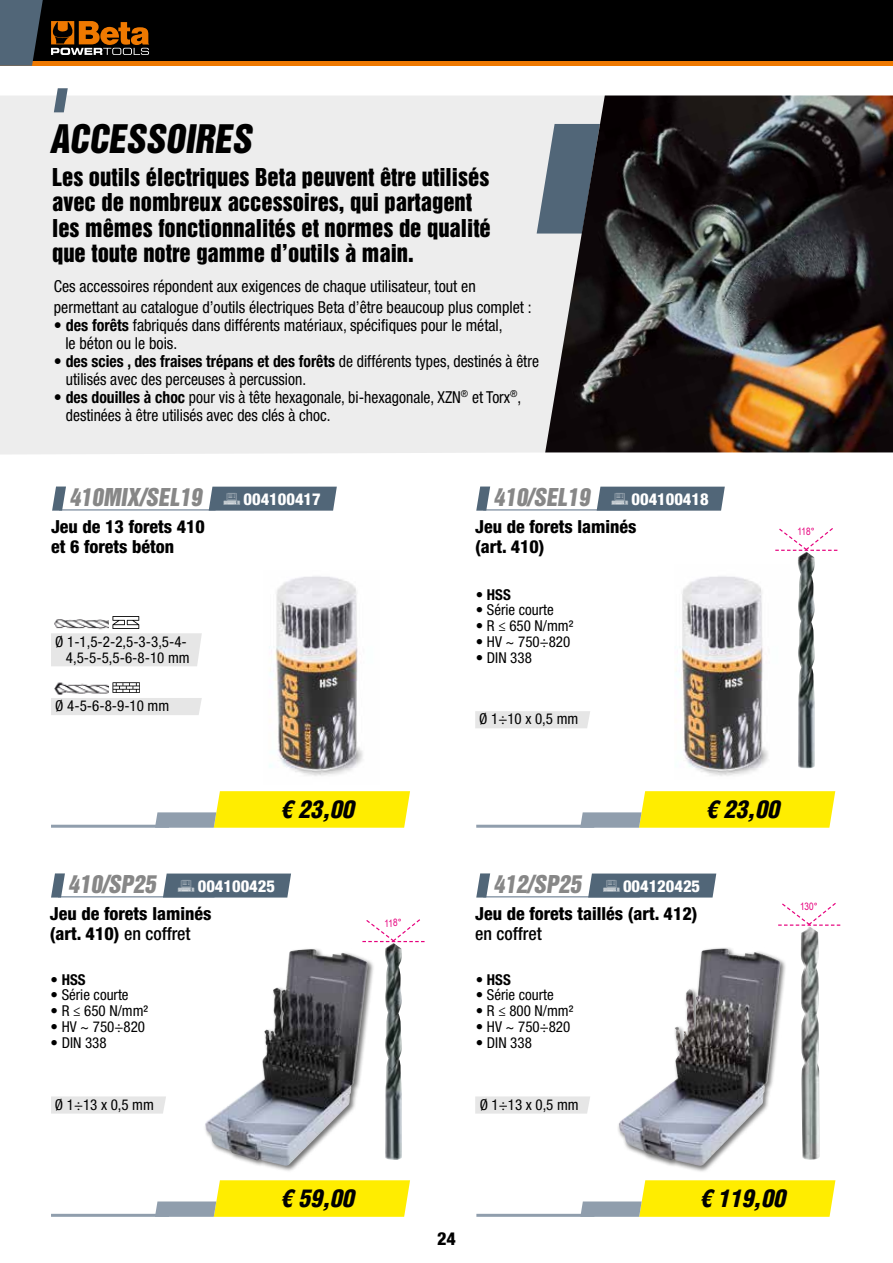
<style>
.page{position:relative;width:893px;height:1263px;background:#fff}
.page>*{position:absolute;margin:0;border:0;box-sizing:border-box;transform-origin:0 0}
.t1{font:36px "Helvetica Inserat LT Std";color:#000}
.t2{font:italic 900 condensed 23.7px "Helvetica LT Std";color:#000}
.t3{font:22.5px/25.5px "Helvetica Inserat LT Std";color:#000}
.t4{font:22.5px "Helvetica Inserat LT Std";color:#878787}
.t5{font:800 condensed 18px/19.5px "Helvetica Neue LT Std";color:#000}
.t6{font:500 condensed 18px "Helvetica Neue LT Std";color:#000}
.t7{font:condensed 16.5px/18px "Helvetica Neue LT Std";color:#000}
.t8{font:800 condensed 16.5px "Helvetica Neue LT Std";color:#fff}
.t9{font:condensed 15px/15.8px "Helvetica Neue LT Std";color:#000;text-align:right}
.t10{font:700 condensed 15px "Helvetica Neue LT Std";color:#000}
.t11{font:10.05px "Arial Beta Narrow";color:#e6007d}
.s1{font-weight:700}
.s2{font-weight:500}
</style>
<div class="page">
<div style="left:15px;top:0;width:878px;height:66px;background:#000"></div>
<hr style="left:0;top:62px;width:893px;height:4px;background:#ef7900">
<svg style="left:0;top:0;width:149px;height:66px"></svg>
<div style="left:0;top:96px;width:605px;height:358px;background:#ededed"></div>
<svg style="left:54px;top:88px;width:14px;height:24px"></svg>
<svg style="left:537px;top:124px;width:8px;height:110px"></svg>
<img style="left:269px;top:576px;width:94px;height:200px">
<img style="left:675px;top:576px;width:93px;height:200px">
<div style="left:203px;top:947px;width:171px;height:225px;background:#000;opacity:.55"></div>
<img style="left:205px;top:949px;width:163px;height:218px">
<div style="left:617px;top:947px;width:170px;height:225px;background:#000;opacity:.55"></div>
<img style="left:619px;top:948px;width:162px;height:218px">
<hr style="left:51px;top:825px;width:118px;height:3px;background:#909ead">
<hr style="left:476px;top:825px;width:118px;height:3px;background:#909ead">
<hr style="left:51px;top:1214px;width:118px;height:3px;background:#909ead">
<hr style="left:476px;top:1214px;width:118px;height:3px;background:#909ead">
<svg style="left:155px;top:791px;width:255px;height:37px"></svg>
<svg style="left:580px;top:791px;width:255px;height:37px"></svg>
<svg style="left:155px;top:1180px;width:255px;height:37px"></svg>
<svg style="left:580px;top:1180px;width:255px;height:37px"></svg>
<hr style="left:59px;top:509px;width:157px;height:2px;background:#909ead">
<hr style="left:483px;top:509px;width:157px;height:2px;background:#909ead">
<hr style="left:58px;top:896px;width:157px;height:1px;background:#909ead">
<hr style="left:483px;top:896px;width:157px;height:1px;background:#909ead">
<svg style="left:52px;top:486px;width:14px;height:25px"></svg>
<svg style="left:476px;top:486px;width:14px;height:25px"></svg>
<svg style="left:51px;top:873px;width:14px;height:24px"></svg>
<svg style="left:476px;top:873px;width:14px;height:24px"></svg>
<img style="left:798px;top:552px;width:17px;height:216px">
<svg style="left:775px;top:528px;width:62px;height:23px"></svg>
<img style="left:385px;top:943px;width:17px;height:217px">
<svg style="left:362px;top:919px;width:63px;height:24px"></svg>
<svg style="left:778px;top:903px;width:62px;height:23px"></svg>
<img style="left:801px;top:926px;width:18px;height:234px">
<img style="left:545px;top:95px;width:348px;height:357px">
<svg style="left:51px;top:1096px;width:115px;height:17px;background:#e6e6e6"></svg>
<svg style="left:475px;top:1096px;width:115px;height:17px;background:#e6e6e6"></svg>
<div style="left:475px;top:711px;width:115px;height:17px;background:#e6e6e6"></div>
<svg style="left:51px;top:616px;width:151px;height:50px"></svg>
<svg style="left:51px;top:682px;width:151px;height:33px"></svg>
<img style="left:51px;top:617px;width:57px;height:14px">
<img style="left:51px;top:682px;width:57px;height:13px">
<svg style="left:209px;top:487px;width:128px;height:24px;background:#586c7d"></svg>
<svg style="left:597px;top:487px;width:128px;height:24px;background:#576c7d"></svg>
<svg style="left:163px;top:873px;width:128px;height:24px;background:#596d7e"></svg>
<svg style="left:588px;top:873px;width:128px;height:24px;background:#596d7e"></svg>
<h1 class="t1" style="left:50px;top:117px;width:209px">ACCESSOIRES</h1>
<h3 class="t3" style="left:52px;top:165px;width:440px">Les outils électriques Beta peuvent être utilisés avec de nombreux accessoires, qui partagent les mêmes fonctionnalités et normes de qualité que toute notre gamme d’outils à main.</h3>
<p class="t7" style="left:54px;top:275px;width:479px;line-height:21px">Ces accessoires répondent aux exigences de chaque utilisateur, tout en permettant au catalogue d’outils électriques Beta d’être beaucoup plus complet :</p>
<p class="t7" style="left:65px;top:316px;width:439px;text-indent:-12px">• <span class="s1">des forêts</span> fabriqués dans différents matériaux, spécifiques pour le métal, le béton ou le bois.</p>
<p class="t7" style="left:66px;top:352px;width:475px;text-indent:-12px">• <span class="s1">des scies , des fraises trépans et des forêts</span> de différents types, destinés à être utilisés avec des perceuses à percussion.</p>
<p class="t7" style="left:66px;top:388px;width:457px;text-indent:-12px">• <span class="s1">des douilles à choc</span> pour vis à tête hexagonale, bi-hexagonale, XZN<sup>®</sup> et Torx<sup>®</sup>, destinées à être utilisés avec des clés à choc.</p>
<h3 class="t4" style="left:69px;top:483px;width:138px">410MIX/SEL19</h3>
<h3 class="t4" style="left:493px;top:483px;width:102px">410/SEL19</h3>
<p class="t8" style="left:243px;top:489px;width:79px">004100417</p>
<p class="t8" style="left:631px;top:489px;width:79px">004100418</p>
<p class="t5" style="left:51px;top:517px;width:155px">Jeu de 13 forets 410 et 6 forets béton</p>
<p class="t5" style="left:475px;top:517px;width:163px">Jeu de forets laminés (art. 410)</p>
<p class="t9" style="left:55px;top:634px;width:136px">Ø 1-1,5-2-2,5-3-3,5-4-<br>4,5-5-5,5-6-8-10 mm</p>
<p class="t9" style="left:55px;top:698px;width:115px">Ø 4-5-6-8-9-10 mm</p>
<p class="t10" style="left:476px;top:585px;width:37px">• HSS</p>
<p class="t9" style="left:476px;top:602px;width:79px">• Série courte</p>
<p class="t9" style="left:476px;top:618px;width:99px">• R ≤ 650 N/mm²</p>
<p class="t9" style="left:476px;top:633px;width:96px">• HV ~ 750÷820</p>
<p class="t9" style="left:476px;top:649px;width:58px">• DIN 338</p>
<p class="t9" style="left:479px;top:711px;width:101px">Ø 1÷10 x 0,5 mm</p>
<p class="t11" style="left:797px;top:524px;width:19px;rotate:-1deg">118°</p>
<h2 class="t2" style="left:280px;top:794px;width:75px">€ 23,00</h2>
<h2 class="t2" style="left:706px;top:794px;width:75px">€ 23,00</h2>
<h3 class="t4" style="left:68px;top:870px;width:93px">410/SP25</h3>
<h3 class="t4" style="left:493px;top:870px;width:93px">412/SP25</h3>
<p class="t8" style="left:198px;top:876px;width:79px">004100425</p>
<p class="t8" style="left:623px;top:876px;width:79px">004120425</p>
<p class="t5" style="left:50px;top:904px;width:163px">Jeu de forets laminés (art. 410) <span class="s2">en coffret</span></p>
<p class="t5" style="left:475px;top:904px;width:224px">Jeu de forets taillés (art. 412)</p>
<p class="t11" style="left:384px;top:916px;width:19px;rotate:-1deg">118°</p>
<p class="t6" style="left:475px;top:922px;width:68px">en coffret</p>
<p class="t10" style="left:51px;top:970px;width:37px">• HSS</p>
<p class="t9" style="left:51px;top:987px;width:79px">• Série courte</p>
<p class="t9" style="left:51px;top:1003px;width:99px">• R ≤ 650 N/mm²</p>
<p class="t9" style="left:51px;top:1019px;width:96px">• HV ~ 750÷820</p>
<p class="t9" style="left:51px;top:1034px;width:58px">• DIN 338</p>
<p class="t10" style="left:476px;top:970px;width:37px">• HSS</p>
<p class="t9" style="left:476px;top:987px;width:79px">• Série courte</p>
<p class="t9" style="left:476px;top:1003px;width:99px">• R ≤ 800 N/mm²</p>
<p class="t9" style="left:476px;top:1019px;width:96px">• HV ~ 750÷820</p>
<p class="t9" style="left:476px;top:1034px;width:58px">• DIN 338</p>
<p class="t9" style="left:55px;top:1096px;width:101px">Ø 1÷13 x 0,5 mm</p>
<p class="t9" style="left:480px;top:1096px;width:101px">Ø 1÷13 x 0,5 mm</p>
<p class="t11" style="left:800px;top:899px;width:19px;rotate:-1deg">130°</p>
<h2 class="t2" style="left:280px;top:1183px;width:75px">€ 59,00</h2>
<h2 class="t2" style="left:700px;top:1183px;width:87px">€ 119,00</h2>
<p class="t5" style="left:437px;top:1228px;width:20px">24</p>
</div>
